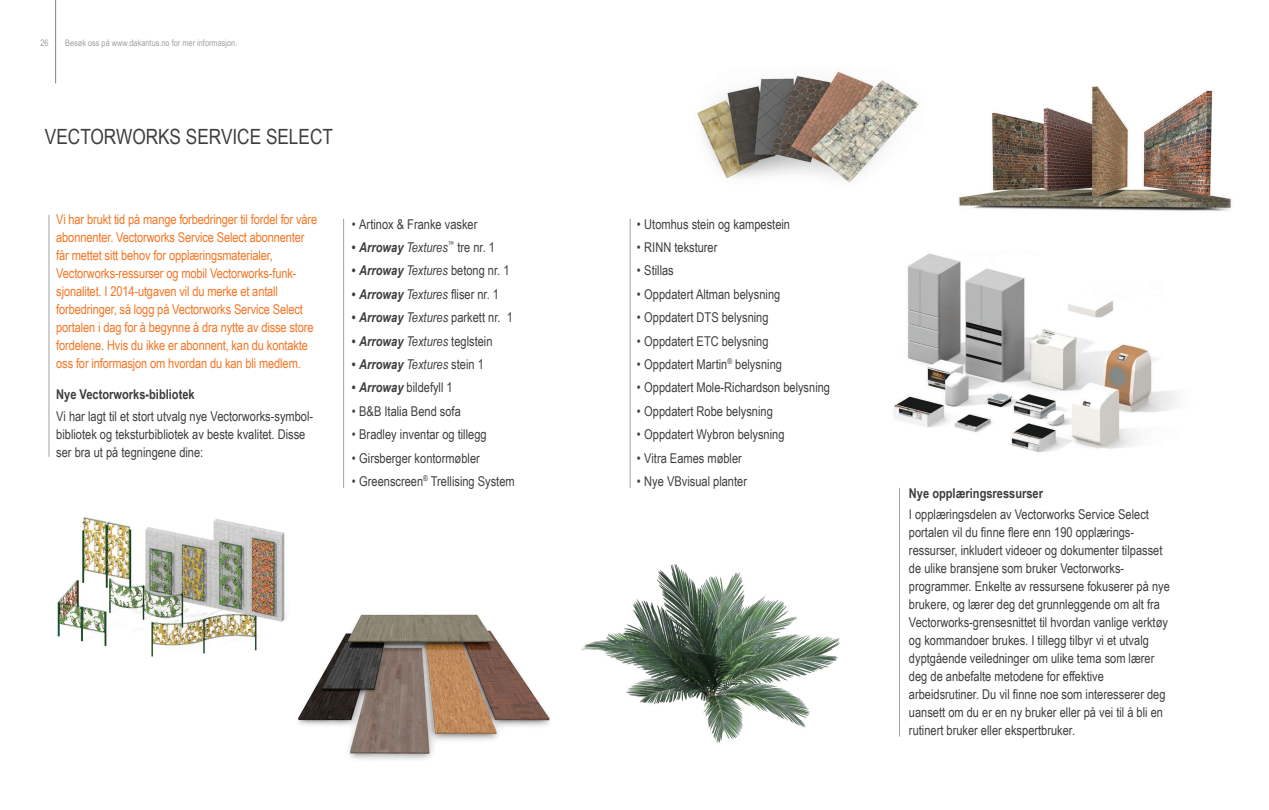
<style>
.page{position:relative;width:1269px;height:810px;background:#fff}
.page>*{position:absolute;margin:0;border:0;box-sizing:border-box;transform-origin:0 0}
.Section_header{font:21px "Arial Narrow";color:#3e3e3f}
.Body_Copy{font:13.5px/18px "Arial Narrow";color:#3e3e3f}
.Section_intro{font:13.5px/18px "Arial Narrow";letter-spacing:-.01em;color:#f57523}
.Subhead{font:700 13.5px "Arial Narrow";color:#3e3e3f}
.t1{font:italic 700 13.5px "Arial Narrow";color:#3e3e3f}
.t2{font:9px "Arial Narrow";color:#a1a1a5}
.s1{font-weight:400}
.s2{font-weight:400;font-style:normal}
.s3{font-weight:700;font-style:italic}
.s4{font-style:italic}
</style>
<div class="page">
<hr style="left:55px;top:0;width:1px;height:83px;background:#808285">
<hr style="left:49px;top:215px;width:1px;height:242px;background:#a1a1a5">
<hr style="left:343px;top:219px;width:1px;height:269px;background:#a1a1a5">
<hr style="left:630px;top:219px;width:1px;height:269px;background:#a1a1a5">
<hr style="left:899px;top:488px;width:1px;height:249px;background:#a1a1a5">
<img style="left:581px;top:564px;width:259px;height:179px">
<img style="left:893px;top:253px;width:265px;height:200px">
<img style="left:297px;top:614px;width:253px;height:146px">
<img style="left:959px;top:86px;width:273px;height:125px">
<img style="left:697px;top:71px;width:222px;height:112px">
<img style="left:57px;top:517px;width:229px;height:140px">
<div style="left:1154px;top:371px;width:52px;height:56px;background:#fff"></div>
<p class="t2" style="left:40px;top:36px;width:10px">26</p>
<p class="t2" style="left:65px;top:36px;width:174px">Besøk oss på www.dakantus.no for mer informasjon.</p>
<p class="Section_header" style="left:45px;top:121px;width:290px">VECTORWORKS SERVICE SELECT</p>
<p class="Section_intro" style="left:56px;top:209px;width:263px">Vi har brukt tid på mange forbedringer til fordel for våre abonnenter. Vectorworks Service Select abonnenter får mettet sitt behov for opplæringsmaterialer, Vectorworks-ressurser og mobil Vectorworks-funk&shy;sjonalitet. I 2014-utgaven vil du merke et antall forbedringer, så logg på Vectorworks Service Select portalen i dag for å begynne å dra nytte av disse store fordelene. Hvis du ikke er abonnent, kan du kontakte oss for informasjon om hvordan du kan bli medlem.</p>
<p class="Subhead" style="left:56px;top:384px;width:140px">Nye Vectorworks-bibliotek</p>
<p class="Body_Copy" style="left:56px;top:407px;width:259px">Vi har lagt til et stort utvalg nye Vectorworks-symbol&shy;bibliotek og teksturbibliotek av beste kvalitet. Disse ser bra ut på tegningene dine:</p>
<p class="Body_Copy" style="left:352px;top:214px;width:127px">• Artinox &amp; Franke vasker</p>
<p class="t1" style="left:352px;top:237px;width:145px">• Arroway <span class="s1">Textures</span><sup>™</sup> <span class="s2">tre nr. 1</span></p>
<p class="Body_Copy" style="left:352px;top:261px;width:159px"><span class="s3">• Arroway</span> <span class="s4">Textures</span> betong nr. 1</p>
<p class="Body_Copy" style="left:352px;top:284px;width:149px"><span class="s3">• Arroway</span> <span class="s4">Textures</span> fliser nr. 1</p>
<p class="Body_Copy" style="left:352px;top:308px;width:163px"><span class="s3">• Arroway</span> <span class="s4">Textures</span> parkett nr. 1</p>
<p class="Body_Copy" style="left:352px;top:331px;width:142px"><span class="s3">• Arroway</span> <span class="s4">Textures</span> teglstein</p>
<p class="t1" style="left:352px;top:354px;width:134px">• Arroway <span class="s1">Textures</span> <span class="s2">stein 1</span></p>
<p class="Body_Copy" style="left:352px;top:378px;width:103px"><span class="s3">• Arroway</span> bildefyll 1</p>
<p class="Body_Copy" style="left:352px;top:401px;width:111px">• B&amp;B Italia Bend sofa</p>
<p class="Body_Copy" style="left:352px;top:425px;width:136px">• Bradley inventar og tillegg</p>
<p class="Body_Copy" style="left:352px;top:448px;width:130px">• Girsberger kontormøbler</p>
<p class="Body_Copy" style="left:352px;top:472px;width:165px">• Greenscreen<sup>®</sup> Trellising System</p>
<p class="Body_Copy" style="left:637px;top:214px;width:155px">• Utomhus stein og kampestein</p>
<p class="Body_Copy" style="left:637px;top:238px;width:82px">• RINN teksturer</p>
<p class="Body_Copy" style="left:637px;top:261px;width:39px">• Stillas</p>
<p class="Body_Copy" style="left:637px;top:284px;width:145px">• Oppdatert Altman belysning</p>
<p class="Body_Copy" style="left:637px;top:308px;width:133px">• Oppdatert DTS belysning</p>
<p class="Body_Copy" style="left:637px;top:331px;width:133px">• Oppdatert ETC belysning</p>
<p class="Body_Copy" style="left:637px;top:355px;width:147px">• Oppdatert Martin<sup>®</sup> belysning</p>
<p class="Body_Copy" style="left:637px;top:378px;width:195px">• Oppdatert Mole-Richardson belysning</p>
<p class="Body_Copy" style="left:637px;top:401px;width:138px">• Oppdatert Robe belysning</p>
<p class="Body_Copy" style="left:637px;top:425px;width:149px">• Oppdatert Wybron belysning</p>
<p class="Body_Copy" style="left:637px;top:448px;width:107px">• Vitra Eames møbler</p>
<p class="Body_Copy" style="left:637px;top:472px;width:112px">• Nye VBvisual planter</p>
<p class="Subhead" style="left:909px;top:483px;width:136px">Nye opplæringsressurser</p>
<p class="Body_Copy" style="left:909px;top:505px;width:262px">I opplæringsdelen av Vectorworks Service Select portalen vil du finne flere enn 190 opplærings&shy;ressurser, inkludert videoer og dokumenter tilpasset de ulike bransjene som bruker Vectorworks&shy;programmer. Enkelte av ressursene fokuserer på nye brukere, og lærer deg det grunnleggende om alt fra Vectorworks-grensesnittet til hvordan vanlige verktøy og kommandoer brukes. I tillegg tilbyr vi et utvalg dyptgående veiledninger om ulike tema som lærer deg de anbefalte metodene for effektive arbeidsrutiner. Du vil finne noe som interesserer deg uansett om du er en ny bruker eller på vei til å bli en rutinert bruker eller ekspertbruker.</p>
</div>
